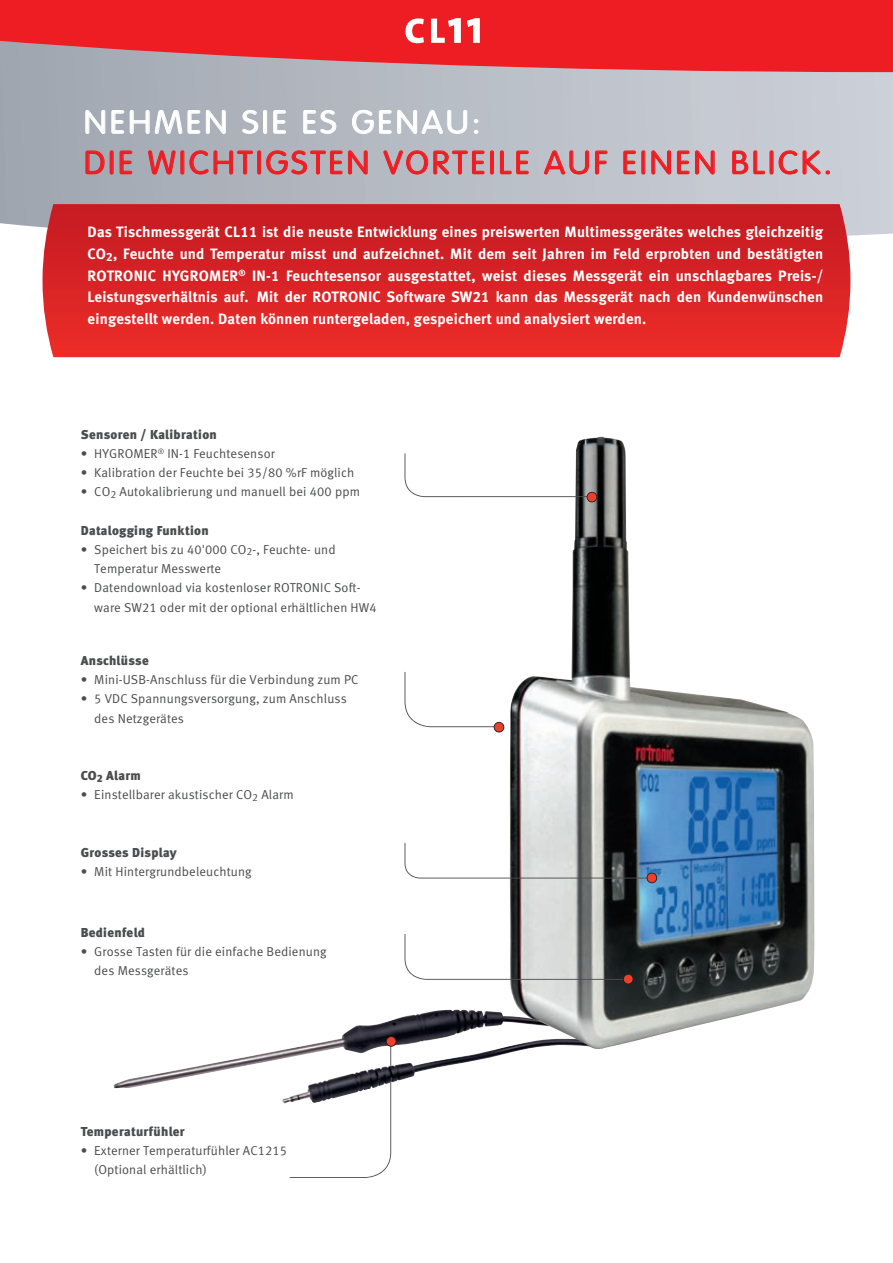
<style>
.page{position:relative;width:893px;height:1263px;background:#fff}
.page>*{position:absolute;margin:0;border:0;box-sizing:border-box;transform-origin:0 0}
.t1{font:300 32.1px "VAG Rounded LT";letter-spacing:.09em;color:#ee1d23;scale:1.05 1}
.t2{font:300 31.95px "VAG Rounded LT";letter-spacing:.09em;color:#fff;scale:1.08 1}
.t3{font:15px/21.6px "Meta Bold LF";letter-spacing:.015em;color:#fff;text-align:justify}
.t4{font:12.9px/19.2px "Meta Normal LF";letter-spacing:.01em;color:#4b4c4d}
.t5{font:12.9px "Meta Black LF";letter-spacing:.025em;color:#4b4c4d}
</style>
<div class="page">
<svg style="left:0;top:72px;width:893px;height:164px;background:#b7bdc5"></svg>
<svg style="left:0;top:0;width:893px;height:72px;background:#e43138"></svg>
<svg style="left:405px;top:18px;width:56px;height:25px"></svg>
<svg style="left:467px;top:18px;width:13px;height:25px"></svg>
<img style="left:113px;top:1009px;width:413px;height:79px">
<img style="left:510px;top:437px;width:304px;height:612px">
<svg style="left:290px;top:1036px;width:106px;height:142px"></svg>
<svg style="left:405px;top:453px;width:192px;height:49px"></svg>
<svg style="left:405px;top:843px;width:252px;height:40px"></svg>
<svg style="left:405px;top:672px;width:99px;height:60px"></svg>
<svg style="left:405px;top:934px;width:229px;height:50px"></svg>
<svg style="left:43px;top:204px;width:807px;height:153px;background:#d82426"></svg>
<svg style="left:85px;top:110px;width:39px;height:24px"></svg>
<svg style="left:130px;top:104px;width:96px;height:30px;background:#b8bdc4"></svg>
<svg style="left:242px;top:110px;width:17px;height:24px"></svg>
<div style="left:263px;top:110px;width:4px;height:24px;border:1px solid #fff;border-radius:2px"></div>
<svg style="left:273px;top:110px;width:13px;height:24px"></svg>
<svg style="left:303px;top:110px;width:34px;height:24px"></svg>
<svg style="left:352px;top:109px;width:115px;height:25px;background:#c4c8cf"></svg>
<svg style="left:474px;top:130px;width:4px;height:4px"></svg>
<svg style="left:474px;top:119px;width:4px;height:4px"></svg>
<svg style="left:85px;top:150px;width:20px;height:25px"></svg>
<div style="left:110px;top:150px;width:4px;height:24px;border:1px solid #ee1d23"></div>
<svg style="left:119px;top:150px;width:13px;height:25px"></svg>
<svg style="left:148px;top:150px;width:28px;height:30px"></svg>
<div style="left:181px;top:150px;width:3px;height:24px;border:1px solid #ee1d23"></div>
<svg style="left:189px;top:150px;width:64px;height:25px;background:#b7959e"></svg>
<div style="left:257px;top:150px;width:4px;height:24px;border:1px solid #ee1d23"></div>
<svg style="left:266px;top:150px;width:102px;height:25px;background:#bd959d"></svg>
<svg style="left:383px;top:150px;width:102px;height:25px;background:#c19ca3"></svg>
<div style="left:490px;top:150px;width:4px;height:24px;border:1px solid #ee1d23"></div>
<svg style="left:500px;top:150px;width:29px;height:25px"></svg>
<svg style="left:544px;top:150px;width:45px;height:25px"></svg>
<svg style="left:595px;top:150px;width:13px;height:25px"></svg>
<svg style="left:623px;top:150px;width:13px;height:25px"></svg>
<div style="left:641px;top:150px;width:4px;height:24px;border:1px solid #ee1d23"></div>
<svg style="left:651px;top:150px;width:20px;height:25px"></svg>
<svg style="left:677px;top:150px;width:38px;height:25px"></svg>
<svg style="left:732px;top:150px;width:33px;height:25px"></svg>
<div style="left:770px;top:150px;width:3px;height:24px;border:1px solid #ee1d23"></div>
<svg style="left:778px;top:150px;width:52px;height:25px"></svg>
<h2 class="t2" style="left:84px;top:104px;width:369px">NEHMEN SIE ES GENAU:</h2>
<h1 class="t1" style="left:84px;top:144px;width:714px">DIE WICHTIGSTEN VORTEILE AUF EINEN BLICK.</h1>
<p class="t3" style="left:88px;top:221px;width:737px">Das Tischmessgerät CL11 ist die neuste Entwicklung eines preiswerten Multimessgerätes welches gleichzeitig CO<sub>2</sub>, Feuchte und Temperatur misst und aufzeichnet. Mit dem seit Jahren im Feld erprobten und bestätigten ROTRONIC HYGROMER<sup>®</sup> IN-1 Feuchtesensor ausgestattet, weist dieses Messgerät ein unschlagbares Preis-/ Leistungsverhältnis auf. Mit der ROTRONIC Software SW21 kann das Messgerät nach den Kundenwünschen eingestellt werden. Daten können runtergeladen, gespeichert und analysiert werden.</p>
<p class="t5" style="left:81px;top:426px;width:138px">Sensoren / Kalibration</p>
<p class="t4" style="left:81px;top:444px;width:195px">• HYGROMER<sup>®</sup> IN-1 Feuchtesensor</p>
<p class="t4" style="left:81px;top:463px;width:275px">• Kalibration der Feuchte bei 35/80 %rF möglich</p>
<p class="t4" style="left:81px;top:482px;width:281px">• CO<sub>2</sub> Autokalibrierung und manuell bei 400 ppm</p>
<p class="t5" style="left:81px;top:522px;width:130px">Datalogging Funktion</p>
<p class="t4" style="left:94px;top:540px;width:243px;text-indent:-13px">• Speichert bis zu 40'000 CO<sub>2</sub>-, Feuchte- und<br>Temperatur Messwerte</p>
<p class="t4" style="left:94px;top:578px;width:284px;text-indent:-14px">• Datendownload via kostenloser ROTRONIC Soft&shy;ware SW21 oder mit der optional erhältlichen HW4</p>
<p class="t5" style="left:81px;top:653px;width:69px">Anschlüsse</p>
<p class="t4" style="left:81px;top:670px;width:279px">• Mini-USB-Anschluss für die Verbindung zum PC</p>
<p class="t4" style="left:94px;top:689px;width:254px;text-indent:-13px">• 5 VDC Spannungsversorgung, zum Anschluss des Netzgerätes</p>
<p class="t5" style="left:81px;top:768px;width:62px">CO<sub>2</sub> Alarm</p>
<p class="t4" style="left:81px;top:785px;width:214px">• Einstellbarer akustischer CO<sub>2</sub> Alarm</p>
<p class="t5" style="left:81px;top:845px;width:98px">Grosses Display</p>
<p class="t4" style="left:81px;top:862px;width:172px">• Mit Hintergrundbeleuchtung</p>
<p class="t5" style="left:81px;top:924px;width:66px">Bedienfeld</p>
<p class="t4" style="left:94px;top:941px;width:234px;text-indent:-14px">• Grosse Tasten für die einfache Bedienung des Messgerätes</p>
<p class="t5" style="left:81px;top:1123px;width:106px">Temperaturfühler</p>
<p class="t4" style="left:94px;top:1141px;width:194px;text-indent:-13px">• Externer Temperaturfühler AC1215 (Optional erhältlich)</p>
</div>
